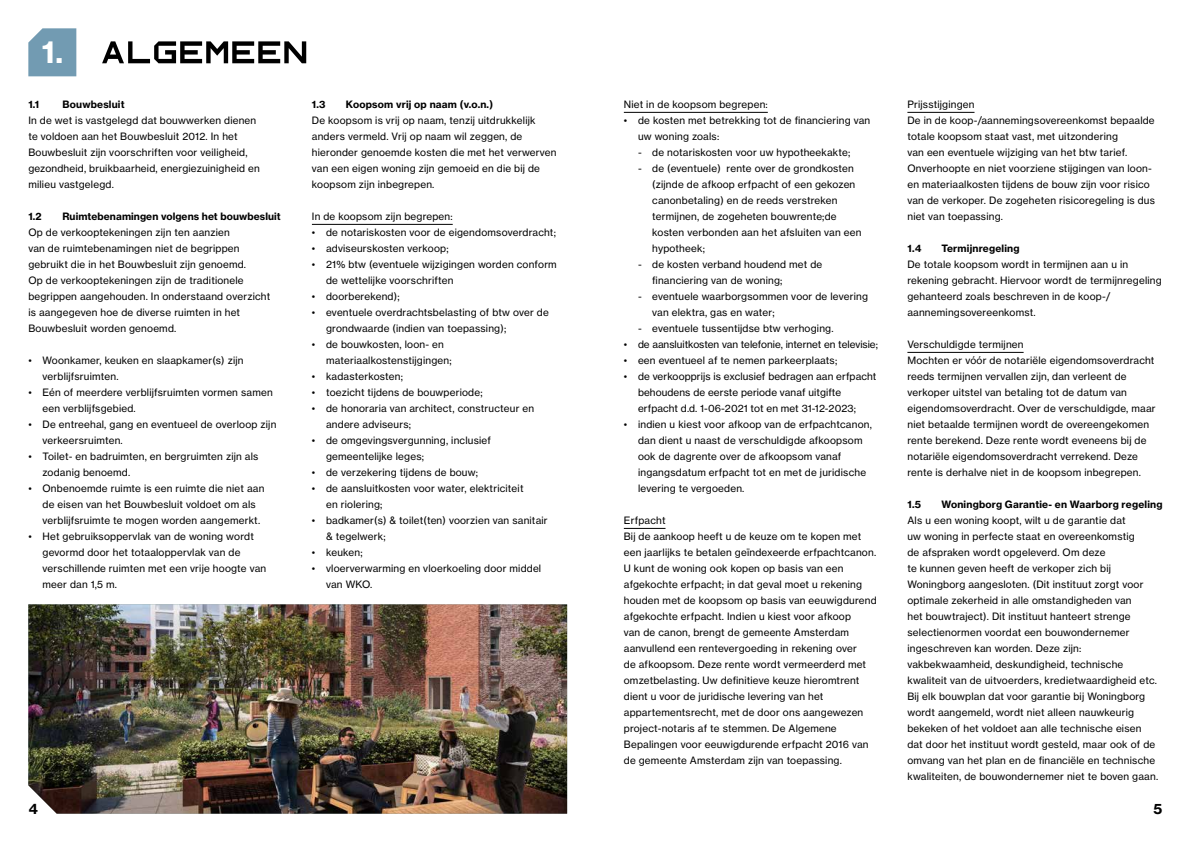
<style>
.page{position:relative;width:1191px;height:842px;background:#fff}
.page>*{position:absolute;margin:0;border:0;box-sizing:border-box;transform-origin:0 0}
.t1{font:30px "N Haas Grotesk TX Pro 75 Bd";color:#fff}
.t2{font:13.5px "N Haas Grotesk TX Pro 75 Bd";color:#000}
.t3{font:10px/16px "N Haas Grotesk TX Pro 55 Rg";letter-spacing:.02em;color:#000}
.t4{font:10px "N Haas Grotesk TX Pro 75 Bd";letter-spacing:.02em;color:#000}
.t5{font:10px "N Haas Grotesk TX Pro 55 Rg";color:#000}
</style>
<div class="page">
<hr style="left:312px;top:224px;width:141px;height:1px;background:#000">
<hr style="left:624px;top:112px;width:144px;height:1px;background:#000">
<hr style="left:624px;top:528px;width:41px;height:1px;background:#000">
<hr style="left:907px;top:112px;width:67px;height:1px;background:#000">
<hr style="left:907px;top:352px;width:116px;height:1px;background:#000">
<svg style="left:102px;top:41px;width:204px;height:22px"></svg>
<svg style="left:28px;top:28px;width:48px;height:48px;background:#7aa0b6"></svg>
<img style="left:28px;top:604px;width:539px;height:210px">
<h1 class="t1" style="left:42px;top:33px;width:23px">1.</h1>
<p class="t4" style="left:28px;top:98px;width:12px">1.1</p>
<p class="t4" style="left:62px;top:98px;width:64px">Bouwbesluit</p>
<p class="t3" style="left:28px;top:113px;width:233px">In de wet is vastgelegd dat bouwwerken dienen te voldoen aan het Bouwbesluit 2012. In het Bouwbesluit zijn voorschriften voor veiligheid, gezondheid, bruikbaarheid, energiezuinigheid en milieu vastgelegd.</p>
<p class="t4" style="left:28px;top:210px;width:15px">1.2</p>
<p class="t4" style="left:62px;top:210px;width:220px">Ruimtebenamingen volgens het bouwbesluit</p>
<p class="t3" style="left:28px;top:225px;width:243px">Op de verkooptekeningen zijn ten aanzien<br>van de ruimtebenamingen niet de begrippen gebruikt die in het Bouwbesluit zijn genoemd.<br>Op de verkooptekeningen zijn de traditionele begrippen aangehouden. In onderstaand overzicht is aangegeven hoe de diverse ruimten in het Bouwbesluit worden genoemd.</p>
<p class="t3" style="left:43px;top:353px;width:203px;text-indent:-14px">• Woonkamer, keuken en slaapkamer(s) zijn verblijfsruimten.</p>
<p class="t3" style="left:43px;top:385px;width:232px;text-indent:-14px">• Eén of meerdere verblijfsruimten vormen samen een verblijfsgebied.</p>
<p class="t3" style="left:43px;top:417px;width:235px;text-indent:-14px">• De entreehal, gang en eventueel de overloop zijn verkeersruimten.</p>
<p class="t3" style="left:43px;top:449px;width:217px;text-indent:-14px">• Toilet- en badruimten, en bergruimten zijn als zodanig benoemd.</p>
<p class="t3" style="left:43px;top:481px;width:223px;text-indent:-14px">• Onbenoemde ruimte is een ruimte die niet aan de eisen van het Bouwbesluit voldoet om als verblijfsruimte te mogen worden aangemerkt.</p>
<p class="t3" style="left:43px;top:529px;width:225px;text-indent:-14px">• Het gebruiksoppervlak van de woning wordt gevormd door het totaaloppervlak van de verschillende ruimten met een vrije hoogte van meer dan 1,5 m.</p>
<p class="t4" style="left:312px;top:98px;width:15px">1.3</p>
<p class="t4" style="left:346px;top:98px;width:149px">Koopsom vrij op naam (v.o.n.)</p>
<p class="t3" style="left:312px;top:113px;width:246px">De koopsom is vrij op naam, tenzij uitdrukkelijk anders vermeld. Vrij op naam wil zeggen, de hieronder genoemde kosten die met het verwerven van een eigen woning zijn gemoeid en die bij de koopsom zijn inbegrepen.</p>
<p class="t3" style="left:312px;top:209px;width:142px">In de koopsom zijn begrepen:</p>
<p class="t3" style="left:312px;top:225px;width:245px">• de notariskosten voor de eigendomsoverdracht;</p>
<p class="t3" style="left:312px;top:241px;width:138px">• adviseurskosten verkoop;</p>
<p class="t3" style="left:326px;top:257px;width:232px;text-indent:-14px">• 21% btw (eventuele wijzigingen worden conform de wettelijke voorschriften</p>
<p class="t3" style="left:312px;top:289px;width:89px">• doorberekend);</p>
<p class="t3" style="left:326px;top:305px;width:224px;text-indent:-14px">• eventuele overdrachtsbelasting of btw over de grondwaarde (indien van toepassing);</p>
<p class="t3" style="left:326px;top:337px;width:127px;text-indent:-14px">• de bouwkosten, loon- en materiaalkostenstijgingen;</p>
<p class="t3" style="left:312px;top:369px;width:92px">• kadasterkosten;</p>
<p class="t3" style="left:312px;top:385px;width:172px">• toezicht tijdens de bouwperiode;</p>
<p class="t3" style="left:326px;top:401px;width:210px;text-indent:-14px">• de honoraria van architect, constructeur en andere adviseurs;</p>
<p class="t3" style="left:326px;top:433px;width:166px;text-indent:-14px">• de omgevingsvergunning, inclusief gemeentelijke leges;</p>
<p class="t3" style="left:312px;top:465px;width:167px">• de verzekering tijdens de bouw;</p>
<p class="t3" style="left:326px;top:481px;width:199px;text-indent:-14px">• de aansluitkosten voor water, elektriciteit en riolering;</p>
<p class="t3" style="left:326px;top:513px;width:223px;text-indent:-14px">• badkamer(s) &amp; toilet(ten) voorzien van sanitair &amp; tegelwerk;</p>
<p class="t3" style="left:312px;top:545px;width:52px">• keuken;</p>
<p class="t3" style="left:326px;top:561px;width:217px;text-indent:-14px">• vloerverwarming en vloerkoeling door middel van WKO.</p>
<p class="t3" style="left:624px;top:97px;width:145px">Niet in de koopsom begrepen:</p>
<p class="t3" style="left:638px;top:113px;width:234px;text-indent:-14px">• de kosten met betrekking tot de financiering van uw woning zoals:</p>
<p class="t3" style="left:638px;top:145px;width:214px">- de notariskosten voor uw hypotheekakte;</p>
<p class="t3" style="left:652px;top:161px;width:211px;text-indent:-14px">- de (eventuele) rente over de grondkosten (zijnde de afkoop erfpacht of een gekozen canonbetaling) en de reeds verstreken termijnen, de zogeheten bouwrente;de kosten verbonden aan het afsluiten van een hypotheek;</p>
<p class="t3" style="left:652px;top:257px;width:172px;text-indent:-14px">- de kosten verband houdend met de financiering van de woning;</p>
<p class="t3" style="left:652px;top:289px;width:217px;text-indent:-14px">- eventuele waarborgsommen voor de levering van elektra, gas en water;</p>
<p class="t3" style="left:638px;top:321px;width:197px">- eventuele tussentijdse btw verhoging.</p>
<p class="t5" style="left:624px;top:339px;width:256px">• de aansluitkosten van telefonie, internet en televisie;</p>
<p class="t3" style="left:624px;top:353px;width:215px">• een eventueel af te nemen parkeerplaats;</p>
<p class="t3" style="left:638px;top:369px;width:240px;text-indent:-14px">• de verkoopprijs is exclusief bedragen aan erfpacht behoudens de eerste periode vanaf uitgifte erfpacht d.d. 1-06-2021 tot en met 31-12-2023;</p>
<p class="t3" style="left:638px;top:417px;width:235px;text-indent:-14px">• indien u kiest voor afkoop van de erfpachtcanon, dan dient u naast de verschuldigde afkoopsom ook de dagrente over de afkoopsom vanaf ingangsdatum erfpacht tot en met de juridische levering te vergoeden.</p>
<p class="t3" style="left:624px;top:513px;width:254px">Erfpacht<br>Bij de aankoop heeft u de keuze om te kopen met een jaarlijks te betalen geïndexeerde erfpachtcanon.<br>U kunt de woning ook kopen op basis van een afgekochte erfpacht; in dat geval moet u rekening houden met de koopsom op basis van eeuwigdurend afgekochte erfpacht. Indien u kiest voor afkoop<br>van de canon, brengt de gemeente Amsterdam aanvullend een rentevergoeding in rekening over<br>de afkoopsom. Deze rente wordt vermeerderd met omzetbelasting. Uw definitieve keuze hieromtrent dient u voor de juridische levering van het appartementsrecht, met de door ons aangewezen project-notaris af te stemmen. De Algemene Bepalingen voor eeuwigdurende erfpacht 2016 van de gemeente Amsterdam zijn van toepassing.</p>
<p class="t3" style="left:907px;top:97px;width:249px">Prijsstijgingen<br>De in de koop-/aannemingsovereenkomst bepaalde totale koopsom staat vast, met uitzondering<br>van een eventuele wijziging van het btw tarief.<br>Onverhoopte en niet voorziene stijgingen van loon&shy;en materiaalkosten tijdens de bouw zijn voor risico van de verkoper. De zogeheten risicoregeling is dus niet van toepassing.</p>
<p class="t4" style="left:907px;top:242px;width:15px">1.4</p>
<p class="t4" style="left:941px;top:242px;width:80px">Termijnregeling</p>
<p class="t3" style="left:907px;top:257px;width:256px">De totale koopsom wordt in termijnen aan u in rekening gebracht. Hiervoor wordt de termijnregeling gehanteerd zoals beschreven in de koop-/ aannemingsovereenkomst.</p>
<p class="t3" style="left:907px;top:337px;width:250px">Verschuldigde termijnen<br>Mochten er vóór de notariële eigendomsoverdracht reeds termijnen vervallen zijn, dan verleent de verkoper uitstel van betaling tot de datum van eigendomsoverdracht. Over de verschuldigde, maar niet betaalde termijnen wordt de overeengekomen rente berekend. Deze rente wordt eveneens bij de notariële eigendomsoverdracht verrekend. Deze rente is derhalve niet in de koopsom inbegrepen.</p>
<p class="t4" style="left:907px;top:498px;width:15px">1.5</p>
<p class="t4" style="left:941px;top:498px;width:223px">Woningborg Garantie- en Waarborg regeling</p>
<p class="t3" style="left:907px;top:513px;width:252px">Als u een woning koopt, wilt u de garantie dat<br>uw woning in perfecte staat en overeenkomstig<br>de afspraken wordt opgeleverd. Om deze<br>te kunnen geven heeft de verkoper zich bij Woningborg aangesloten. (Dit instituut zorgt voor optimale zekerheid in alle omstandigheden van<br>het bouwtraject). Dit instituut hanteert strenge selectienormen voordat een bouwondernemer ingeschreven kan worden. Deze zijn: vakbekwaamheid, deskundigheid, technische kwaliteit van de uitvoerders, kredietwaardigheid etc.<br>Bij elk bouwplan dat voor garantie bij Woningborg wordt aangemeld, wordt niet alleen nauwkeurig bekeken of het voldoet aan alle technische eisen dat door het instituut wordt gesteld, maar ook of de omvang van het plan en de financiële en technische kwaliteiten, de bouwondernemer niet te boven gaan.</p>
<h2 class="t2" style="left:28px;top:800px;width:11px">4</h2>
<h2 class="t2" style="left:1153px;top:800px;width:10px">5</h2>
</div>
